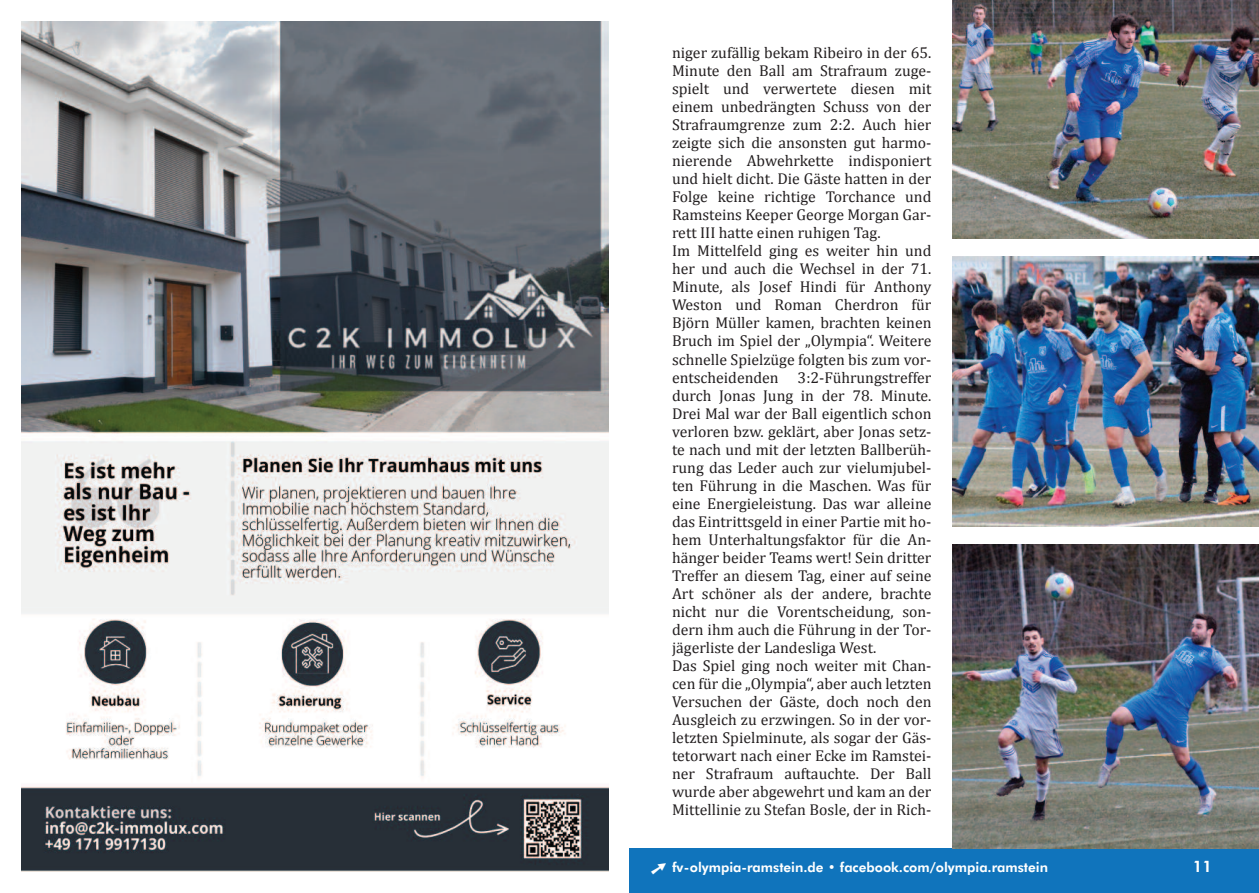
<style>
.page{position:relative;width:1259px;height:893px;background:#fff}
.page>*{position:absolute;margin:0;border:0;box-sizing:border-box;transform-origin:0 0}
.t1{font:15.75px/18px "Cambria";color:#231f20}
.t2{font:800 15.75px "Futura BT";color:#fff}
.t3{font:800 13.5px "Futura BT";color:#fff}
</style>
<div class="page">
<div style="left:629px;top:848px;width:630px;height:45px;background:#1074bc"></div>
<img style="left:21px;top:21px;width:587px;height:851px">
<img style="left:952px;top:256px;width:307px;height:270px">
<img style="left:952px;top:0;width:307px;height:238px">
<img style="left:952px;top:544px;width:307px;height:304px">
<p class="t1" style="left:672px;top:44px;width:261px">niger zufällig bekam Ribeiro in der 65.<br>Minute den Ball am Strafraum zuge&shy;spielt und verwertete diesen mit einem unbedrängten Schuss von der Strafraumgrenze zum 2:2. Auch hier zeigte sich die ansonsten gut harmo&shy;nierende Abwehrkette indisponiert und hielt dicht. Die Gäste hatten in der Folge keine richtige Torchance und Ramsteins Keeper George Morgan Gar&shy;rett III hatte einen ruhigen Tag.<br>Im Mittelfeld ging es weiter hin und her und auch die Wechsel in der 71.<br>Minute, als Josef Hindi für Anthony Weston und Roman Cherdron für Björn Müller kamen, brachten keinen Bruch im Spiel der „Olympia“. Weitere schnelle Spielzüge folgten bis zum vor&shy;entscheidenden 3:2-Führungstreffer durch Jonas Jung in der 78. Minute.<br>Drei Mal war der Ball eigentlich schon verloren bzw. geklärt, aber Jonas setz&shy;te nach und mit der letzten Ballberüh&shy;rung das Leder auch zur vielumjubel&shy;ten Führung in die Maschen. Was für eine Energieleistung. Das war alleine das Eintrittsgeld in einer Partie mit ho&shy;hem Unterhaltungsfaktor für die An&shy;hänger beider Teams wert! Sein dritter Treffer an diesem Tag, einer auf seine Art schöner als der andere, brachte nicht nur die Vorentscheidung, son&shy;dern ihm auch die Führung in der Tor&shy;jägerliste der Landesliga West.<br>Das Spiel ging noch weiter mit Chan&shy;cen für die „Olympia“, aber auch letzten Versuchen der Gäste, doch noch den Ausgleich zu erzwingen. So in der vor&shy;letzten Spielminute, als sogar der Gäs&shy;tetorwart nach einer Ecke im Ramstei&shy;ner Strafraum auftauchte. Der Ball wurde aber abgewehrt und kam an der Mittellinie zu Stefan Bosle, der in Rich-</p>
<p class="t3" style="left:672px;top:861px;width:377px">fv-olympia-ramstein.de • facebook.com/olympia.ramstein</p>
<p class="t2" style="left:1193px;top:860px;width:21px">11</p>
</div>
